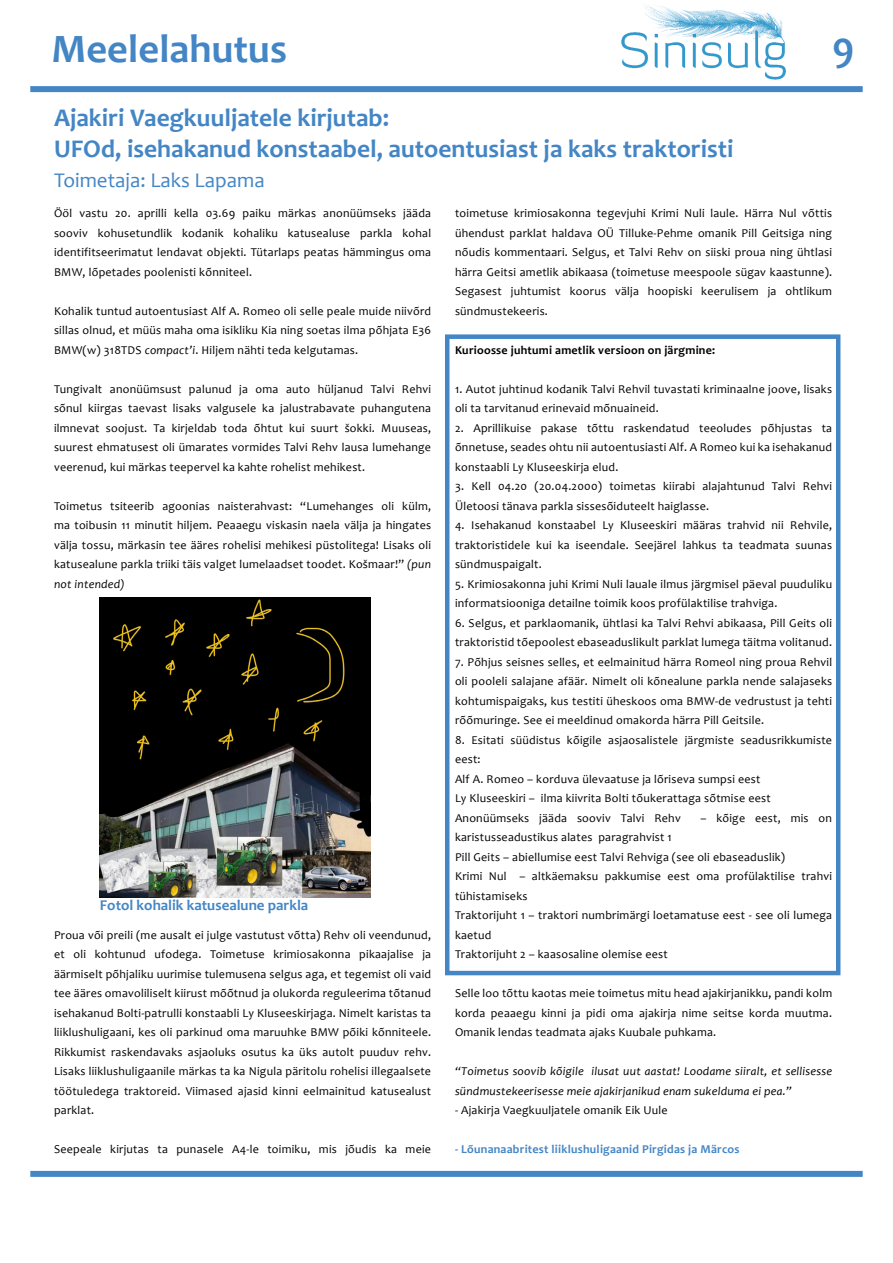
<style>
.page{position:relative;width:893px;height:1263px;background:#fff}
.page>*{position:absolute;margin:0;border:0;box-sizing:border-box;transform-origin:0 0}
.t1{font:700 42px "Candara";color:#4486c5}
.t2{font:700 40.5px "Candara";color:#4486c5}
.t3{font:700 25.5px "Candara";color:#4486c5}
.t4{font:21px "Candara";color:#4486c5}
.t5{font:700 15px "Candara";color:#4486c5}
.t6{font:12px/19.5px "Candara";letter-spacing:.02em;color:#000;text-align:justify}
.t7{font:italic 12px/19.5px "Candara";letter-spacing:.02em;color:#000}
.t8{font:700 12px "Candara";letter-spacing:.02em;color:#4486c5}
.t9{font:700 12px "Candara";letter-spacing:.02em;color:#000}
.s1{font-style:italic}
</style>
<div class="page">
<div style="left:30px;top:1171px;width:833px;height:6px;background:#4486c5"></div>
<div style="left:30px;top:86px;width:833px;height:6px;background:#4486c5"></div>
<img style="left:622px;top:5px;width:164px;height:75px">
<img style="left:100px;top:597px;width:271px;height:301px">
<div style="left:445px;top:334px;width:395px;height:641px;border:4px solid #4486c5"></div>
<p class="t2" style="left:51px;top:23px;width:237px">Meelelahutus</p>
<p class="t1" style="left:832px;top:20px;width:24px">9</p>
<p class="t3" style="left:54px;top:102px;width:337px">Ajakiri Vaegkuuljatele kirjutab:</p>
<p class="t3" style="left:54px;top:133px;width:681px">UFOd, isehakanud konstaabel, autoentusiast ja kaks traktoristi</p>
<p class="t4" style="left:54px;top:167px;width:212px">Toimetaja: Laks Lapama</p>
<p class="t6" style="left:54px;top:203px;width:379px">Ööl vastu 20. aprilli kella 03.69 paiku märkas anonüümseks jääda sooviv kohusetundlik kodanik kohaliku katusealuse parkla kohal identifitseerimatut lendavat objekti. Tütarlaps peatas hämmingus oma BMW, lõpetades poolenisti kõnniteel.</p>
<p class="t6" style="left:54px;top:301px;width:379px">Kohalik tuntud autoentusiast Alf A. Romeo oli selle peale muide niivõrd sillas olnud, et müüs maha oma isikliku Kia ning soetas ilma põhjata E36<br>BMW(w) 318TDS <span class="s1">compact’i</span>. Hiljem nähti teda kelgutamas.</p>
<p class="t6" style="left:54px;top:379px;width:379px">Tungivalt anonüümsust palunud ja oma auto hüljanud Talvi Rehvi sõnul kiirgas taevast lisaks valgusele ka jalustrabavate puhangutena ilmnevat soojust. Ta kirjeldab toda õhtut kui suurt šokki. Muuseas, suurest ehmatusest oli ümarates vormides Talvi Rehv lausa lumehange veerenud, kui märkas teepervel ka kahte rohelist mehikest.</p>
<p class="t6" style="left:54px;top:496px;width:379px">Toimetus tsiteerib agoonias naisterahvast: “Lumehanges oli külm, ma toibusin 11 minutit hiljem. Peaaegu viskasin naela välja ja hingates välja tossu, märkasin tee ääres rohelisi mehikesi püstolitega! Lisaks oli katusealune parkla triiki täis valget lumelaadset toodet. Košmaar!” <span class="s1">(pun not intended)</span></p>
<p class="t5" style="left:100px;top:896px;width:210px">Fotol kohalik katusealune parkla</p>
<p class="t6" style="left:54px;top:925px;width:379px">Proua või preili (me ausalt ei julge vastutust võtta) Rehv oli veendunud, et oli kohtunud ufodega. Toimetuse krimiosakonna pikaajalise ja äärmiselt põhjaliku uurimise tulemusena selgus aga, et tegemist oli vaid tee ääres omavoliliselt kiirust mõõtnud ja olukorda reguleerima tõtanud isehakanud Bolti-patrulli konstaabli Ly Kluseeskirjaga. Nimelt karistas ta liiklushuligaani, kes oli parkinud oma maruuhke BMW põiki kõnniteele.<br>Rikkumist raskendavaks asjaoluks osutus ka üks autolt puuduv rehv.<br>Lisaks liiklushuligaanile märkas ta ka Nigula päritolu rohelisi illegaalsete töötuledega traktoreid. Viimased ajasid kinni eelmainitud katusealust parklat.</p>
<p class="t6" style="left:54px;top:1139px;width:379px">Seepeale kirjutas ta punasele A4-le toimiku, mis jõudis ka meie</p>
<p class="t6" style="left:455px;top:203px;width:379px">toimetuse krimiosakonna tegevjuhi Krimi Nuli laule. Härra Nul võttis ühendust parklat haldava OÜ Tilluke-Pehme omanik Pill Geitsiga ning nõudis kommentaari. Selgus, et Talvi Rehv on siiski proua ning ühtlasi härra Geitsi ametlik abikaasa (toimetuse meespoole sügav kaastunne).<br>Segasest juhtumist koorus välja hoopiski keerulisem ja ohtlikum sündmustekeeris.</p>
<p class="t9" style="left:455px;top:342px;width:262px">Kurioosse juhtumi ametlik versioon on järgmine:</p>
<p class="t6" style="left:455px;top:379px;width:379px">1. Autot juhtinud kodanik Talvi Rehvil tuvastati kriminaalne joove, lisaks oli ta tarvitanud erinevaid mõnuaineid.</p>
<p class="t6" style="left:455px;top:418px;width:379px">2. Aprillikuise pakase tõttu raskendatud teeoludes põhjustas ta õnnetuse, seades ohtu nii autoentusiasti Alf. A Romeo kui ka isehakanud konstaabli Ly Kluseeskirja elud.</p>
<p class="t6" style="left:455px;top:476px;width:379px">3. Kell 04.20 (20.04.2000) toimetas kiirabi alajahtunud Talvi Rehvi<br>Ületoosi tänava parkla sissesõiduteelt haiglasse.</p>
<p class="t6" style="left:455px;top:515px;width:379px">4. Isehakanud konstaabel Ly Kluseeskiri määras trahvid nii Rehvile, traktoristidele kui ka iseendale. Seejärel lahkus ta teadmata suunas sündmuspaigalt.</p>
<p class="t6" style="left:455px;top:574px;width:379px">5. Krimiosakonna juhi Krimi Nuli lauale ilmus järgmisel päeval puuduliku informatsiooniga detailne toimik koos profülaktilise trahviga.</p>
<p class="t6" style="left:455px;top:613px;width:379px">6. Selgus, et parklaomanik, ühtlasi ka Talvi Rehvi abikaasa, Pill Geits oli traktoristid tõepoolest ebaseaduslikult parklat lumega täitma volitanud.</p>
<p class="t6" style="left:455px;top:652px;width:379px">7. Põhjus seisnes selles, et eelmainitud härra Romeol ning proua Rehvil oli pooleli salajane afäär. Nimelt oli kõnealune parkla nende salajaseks kohtumispaigaks, kus testiti üheskoos oma BMW-de vedrustust ja tehti rõõmuringe. See ei meeldinud omakorda härra Pill Geitsile.</p>
<p class="t6" style="left:455px;top:730px;width:379px">8. Esitati süüdistus kõigile asjaosalistele järgmiste seadusrikkumiste eest:</p>
<p class="t6" style="left:455px;top:769px;width:307px">Alf A. Romeo – korduva ülevaatuse ja lõriseva sumpsi eest</p>
<p class="t6" style="left:455px;top:788px;width:317px">Ly Kluseeskiri – ilma kiivrita Bolti tõukerattaga sõtmise eest</p>
<p class="t6" style="left:455px;top:808px;width:227px">Anonüümseks jääda sooviv Talvi Rehv</p>
<p class="t6" style="left:700px;top:808px;width:133px">– kõige eest, mis on</p>
<p class="t6" style="left:455px;top:827px;width:218px">karistusseadustikus alates paragrahvist 1</p>
<p class="t6" style="left:455px;top:847px;width:332px">Pill Geits – abiellumise eest Talvi Rehviga (see oli ebaseaduslik)</p>
<p class="t6" style="left:455px;top:866px;width:379px">Krimi Nul – altkäemaksu pakkumise eest oma profülaktilise trahvi tühistamiseks</p>
<p class="t6" style="left:455px;top:905px;width:379px">Traktorijuht 1 – traktori numbrimärgi loetamatuse eest - see oli lumega kaetud</p>
<p class="t6" style="left:455px;top:944px;width:214px">Traktorijuht 2 – kaasosaline olemise eest</p>
<p class="t6" style="left:455px;top:983px;width:379px">Selle loo tõttu kaotas meie toimetus mitu head ajakirjanikku, pandi kolm korda peaaegu kinni ja pidi oma ajakirja nime seitse korda muutma.<br>Omanik lendas teadmata ajaks Kuubale puhkama.</p>
<p class="t7" style="left:455px;top:1061px;width:379px">“Toimetus soovib kõigile ilusat uut aastat! Loodame siiralt, et sellisesse sündmustekeerisesse meie ajakirjanikud enam sukelduma ei pea.”</p>
<p class="t6" style="left:455px;top:1100px;width:214px">- Ajakirja Vaegkuuljatele omanik Eik Uule</p>
<p class="t8" style="left:455px;top:1142px;width:286px">- Lõunanaabritest liiklushuligaanid Pirgidas ja Märcos</p>
</div>
